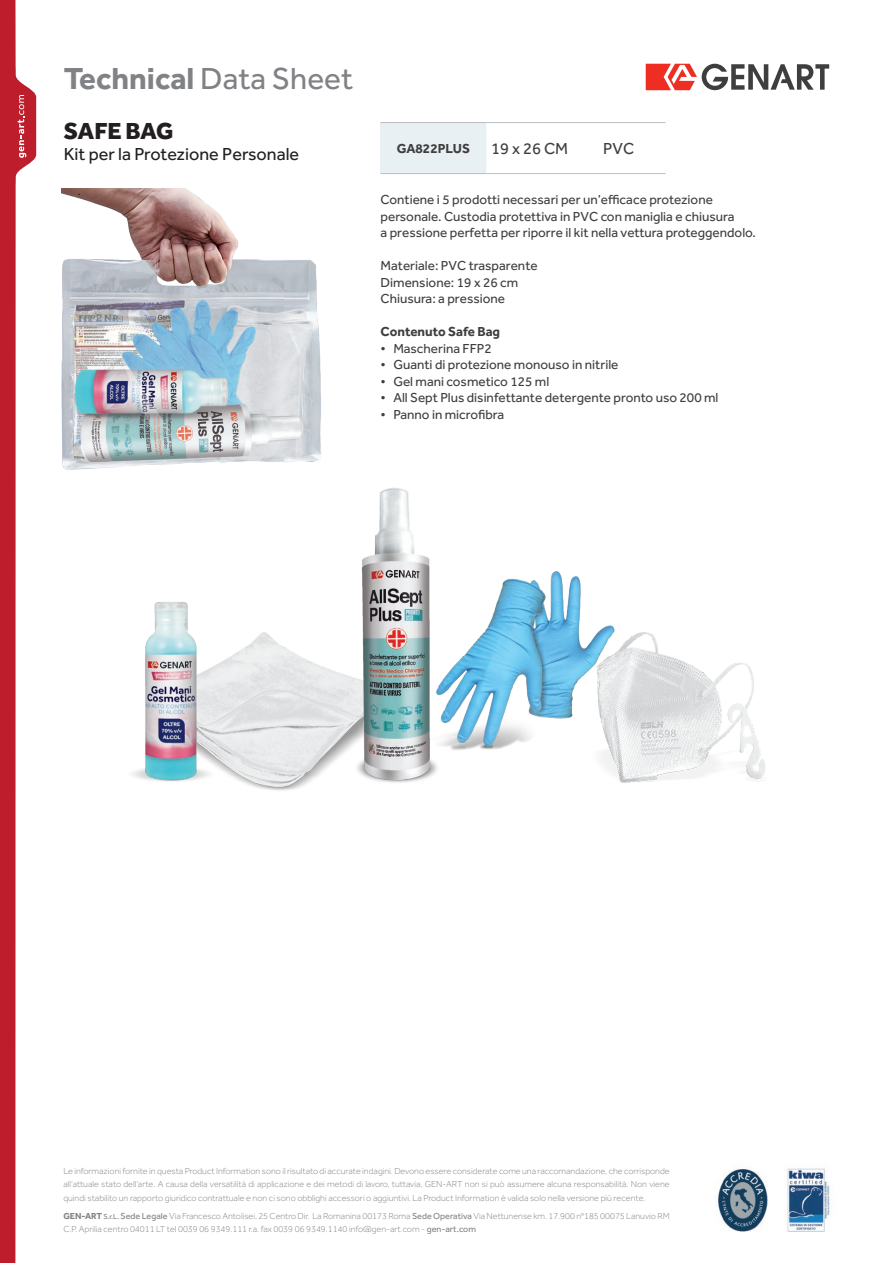
<style>
.page{position:relative;width:893px;height:1263px;background:#fff}
.page>*{position:absolute;margin:0;border:0;box-sizing:border-box;transform-origin:0 0}
.t1{font:700 31.5px "Effra";color:#808285}
.t2{font:800 24px "Effra";letter-spacing:-.015em;color:#231f20}
.t3{font:18px "Effra";color:#231f20}
.t4{font:16.5px "Effra";color:#3e3e3f}
.t5{font:13.5px/16.5px "Effra";color:#3e3e3f}
.t6{font:700 13.5px "Effra";color:#3e3e3f}
.t7{font:300 9px/13.5px "Effra";color:#808285;text-align:justify}
.s1{font-weight:400}
.s2{font-weight:700}
.s3{font-weight:400;font-size:7.5px}
</style>
<div class="page">
<img style="left:717px;top:1167px;width:113px;height:65px">
<svg style="left:646px;top:64px;width:183px;height:26px"></svg>
<svg style="left:0;top:0;width:36px;height:1263px"></svg>
<img style="left:62px;top:188px;width:259px;height:282px">
<div style="left:381px;top:123px;width:106px;height:51px;background:#e8f0f4"></div>
<hr style="left:486px;top:123px;width:1px;height:50px;background:#fff">
<hr style="left:381px;top:122px;width:106px;height:1px;background:#bcbdc0">
<hr style="left:381px;top:173px;width:106px;height:1px;background:#bcbdc0">
<hr style="left:487px;top:122px;width:85px;height:1px;background:#bcbdc0">
<hr style="left:572px;top:122px;width:93px;height:1px;background:#bcbdc0">
<hr style="left:487px;top:173px;width:85px;height:1px;background:#bcbdc0">
<hr style="left:572px;top:173px;width:93px;height:1px;background:#bcbdc0">
<img style="left:471px;top:571px;width:142px;height:179px">
<img style="left:227px;top:632px;width:100px;height:159px">
<img style="left:132px;top:602px;width:95px;height:179px">
<img style="left:556px;top:627px;width:210px;height:156px">
<img style="left:327px;top:488px;width:144px;height:295px">
<h1 class="t1" style="left:64px;top:60px;width:291px">Technical <span class="s1">Data Sheet</span></h1>
<h2 class="t2" style="left:64px;top:116px;width:111px">SAFE BAG</h2>
<h3 class="t3" style="left:64px;top:144px;width:237px">Kit per la Protezione Personale</h3>
<h3 class="t6" style="left:397px;top:140px;width:75px">GA822PLUS</h3>
<h3 class="t4" style="left:491px;top:138px;width:79px">19 x 26 CM</h3>
<h3 class="t4" style="left:603px;top:138px;width:32px">PVC</h3>
<h3 class="t5" style="left:381px;top:191px;width:377px">Contiene i 5 prodotti necessari per un’efficace protezione personale. Custodia protettiva in PVC con maniglia e chiusura<br>a pressione perfetta per riporre il kit nella vettura proteggendolo.</h3>
<h3 class="t5" style="left:381px;top:257px;width:159px">Materiale: PVC trasparente<br>Dimensione: 19 x 26 cm<br>Chiusura: a pressione</h3>
<h3 class="t6" style="left:381px;top:323px;width:121px">Contenuto Safe Bag</h3>
<h3 class="t5" style="left:381px;top:340px;width:113px">• Mascherina FFP2</h3>
<h3 class="t5" style="left:381px;top:356px;width:239px">• Guanti di protezione monouso in nitrile</h3>
<h3 class="t5" style="left:381px;top:373px;width:170px">• Gel mani cosmetico 125 ml</h3>
<h3 class="t5" style="left:381px;top:389px;width:339px">• All Sept Plus disinfettante detergente pronto uso 200 ml</h3>
<h3 class="t5" style="left:381px;top:406px;width:125px">• Panno in microfibra</h3>
<p class="t7" style="left:63px;top:1164px;width:608px">Le informazioni fornite in questa Product Information sono il risultato di accurate indagini. Devono essere considerate come una raccomandazione, che corrisponde all‘attuale stato dell‘arte. A causa della versatilità di applicazione e dei metodi di lavoro, tuttavia, GEN-ART non si può assumere alcuna responsabilità. Non viene quindi stabilito un rapporto giuridico contrattuale e non ci sono obblighi accessori o aggiuntivi. La Product Information è valida solo nella versione più recente.</p>
<p class="t7" style="left:63px;top:1209px;width:608px"><span class="s2">GEN-ART</span> <span class="s3">S.r.L.</span> <span class="s1">Sede Legale</span> Via Francesco Antolisei, 25 Centro Dir. La Romanina 00173 Roma <span class="s1">Sede Operativa</span> Via Nettunense km. 17.900 n°185 00075 Lanuvio RM<br>C.P. Aprilia centro 04011 LT tel 0039 06 9349.111 r.a. fax 0039 06 9349.1140 info@gen-art.com - <span class="s1">gen-art.com</span></p>
</div>
